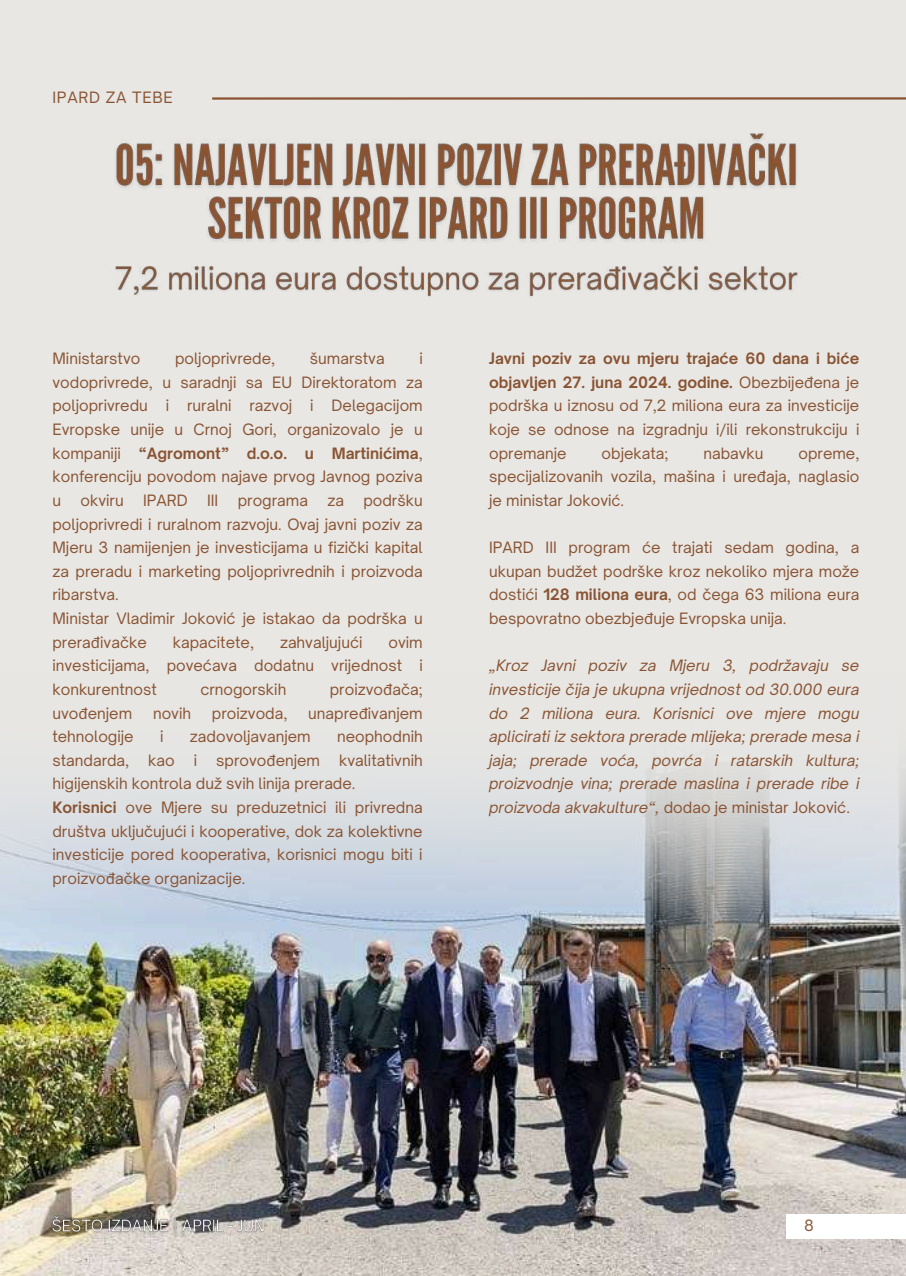
<style>
.page{position:relative;width:906px;height:1276px;background:#e8e7e4}
.page>*{position:absolute;margin:0;border:0;box-sizing:border-box;transform-origin:0 0}
.t1{font:15px/23.7px "Open Sauce One";color:#8a5433;text-align:justify}
.t2{font:italic 15px/23.7px "Open Sauce One";color:#8a5433;text-align:justify}
.t3{font:15px "Open Sauce One";letter-spacing:.05em;color:#8a5433}
.s1{font-weight:700}
.s2{font-family:"Noto Sans"}
.s3{font-style:normal}
</style>
<div class="page">
<img style="left:0;top:918px;width:906px;height:358px">
<div style="left:786px;top:1214px;width:120px;height:25px;background:#fff"></div>
<hr style="left:212px;top:97px;width:694px;height:3px;background:#8a5433">
<img style="left:48px;top:1212px;width:221px;height:27px">
<img style="left:115px;top:133px;width:682px;height:110px">
<img style="left:115px;top:266px;width:683px;height:31px">
<svg style="left:0;top:765px;width:906px;height:153px"></svg>
<p class="t3" style="left:52px;top:88px;width:122px">IPARD ZA TEBE</p>
<p class="t1" style="left:52px;top:346px;width:372px;text-indent:367px">i vodoprivrede, u saradnji sa EU Direktoratom za poljoprivredu i ruralni razvoj i Delegacijom Evropske unije u Crnoj Gori, organizovalo je u kompaniji <span class="s1">“Agromont” d.o.o. u Martinićima</span>, konferenciju povodom najave prvog Javnog poziva u</p>
<p class="t1" style="left:52px;top:346px;width:89px">Ministarstvo</p>
<p class="t1" style="left:175px;top:346px;width:102px">poljoprivrede,</p>
<p class="t1" style="left:310px;top:346px;width:76px">šumarstva</p>
<p class="t1" style="left:80px;top:488px;width:45px">okviru</p>
<p class="t1" style="left:143px;top:488px;width:46px">IPARD</p>
<p class="t1" style="left:207px;top:488px;width:13px">III</p>
<p class="t1" style="left:238px;top:488px;width:72px">programa</p>
<p class="t1" style="left:327px;top:488px;width:18px">za</p>
<p class="t1" style="left:52px;top:488px;width:372px;text-align:left;text-indent:311px">podršku poljoprivredi i ruralnom razvoju. Ovaj javni poziv za Mjeru 3 namijenjen je investicijama u fizički kapital za preradu i marketing poljoprivrednih i proizvoda ribarstva.<br>Ministar Vladimir Joković je istakao da podrška u prera<span class="s2">đ</span>ivačke</p>
<p class="t1" style="left:52px;top:630px;width:372px;text-indent:336px">ovim investicijama, povećava dodatnu vrijednost i konkurentnost</p>
<p class="t1" style="left:173px;top:630px;width:83px">kapacitete,</p>
<p class="t1" style="left:280px;top:630px;width:84px">zahvaljujući</p>
<p class="t1" style="left:200px;top:677px;width:87px">crnogorskih</p>
<p class="t1" style="left:330px;top:677px;width:94px">proizvo<span class="s2">đ</span>ača;</p>
<p class="t1" style="left:52px;top:701px;width:81px">uvo<span class="s2">đ</span>enjem</p>
<p class="t1" style="left:153px;top:701px;width:40px">novih</p>
<p class="t1" style="left:212px;top:701px;width:77px">proizvoda,</p>
<p class="t1" style="left:308px;top:701px;width:116px">unapre<span class="s2">đ</span>ivanjem</p>
<p class="t1" style="left:52px;top:724px;width:83px">tehnologije</p>
<p class="t1" style="left:160px;top:724px;width:5px">i</p>
<p class="t1" style="left:190px;top:724px;width:122px">zadovoljavanjem</p>
<p class="t1" style="left:337px;top:724px;width:87px">neophodnih</p>
<p class="t1" style="left:52px;top:748px;width:78px">standarda,</p>
<p class="t1" style="left:148px;top:748px;width:28px">kao</p>
<p class="t1" style="left:194px;top:748px;width:5px">i</p>
<p class="t1" style="left:216px;top:748px;width:105px">sprovo<span class="s2">đ</span>enjem</p>
<p class="t1" style="left:52px;top:748px;width:372px;text-align:left;text-indent:286px">kvalitativnih higijenskih kontrola duž svih linija prerade.<br><span class="s1">Korisnici</span> ove Mjere su preduzetnici ili privredna društva uključujući i kooperative, dok za kolektivne investicije pored kooperativa, korisnici mogu biti i proizvo<span class="s2">đ</span>ačke organizacije.</p>
<p class="t1" style="left:489px;top:346px;width:372px"><span class="s1">Javni poziv za ovu mjeru trajaće 60 dana i biće objavljen 27. juna 2024. godine.</span> Obezbije<span class="s2">đ</span>ena je podrška u iznosu od 7,2 miliona eura za investicije koje se odnose na izgradnju i/ili rekonstrukciju i opremanje</p>
<p class="t1" style="left:601px;top:441px;width:68px">objekata;</p>
<p class="t1" style="left:703px;top:441px;width:62px">nabavku</p>
<p class="t1" style="left:489px;top:441px;width:372px;text-indent:309px">opreme, specijalizovanih vozila, mašina i ure<span class="s2">đ</span>aja, naglasio je ministar Joković.</p>
<p class="t1" style="left:489px;top:535px;width:372px">IPARD III program će trajati sedam godina, a ukupan budžet podrške kroz nekoliko mjera može dostići <span class="s1">128 miliona eura</span>, od čega 63 miliona eura bespovratno obezbje<span class="s2">đ</span>uje Evropska unija.</p>
<p class="t2" style="left:489px;top:654px;width:372px">„Kroz Javni poziv za Mjeru 3, podržavaju se investicije čija je ukupna vrijednost od 30.000 eura do 2 miliona eura. Korisnici ove mjere mogu aplicirati iz sektora prerade mlijeka; prerade mesa i jaja; prerade voća, povrća i ratarskih kultura; proizvodnje vina; prerade maslina i prerade ribe i proizvoda akvakulture“, <span class="s3">dodao je ministar Joković.</span></p>
<p class="t1" style="left:804px;top:1214px;width:11px">8</p>
</div>
